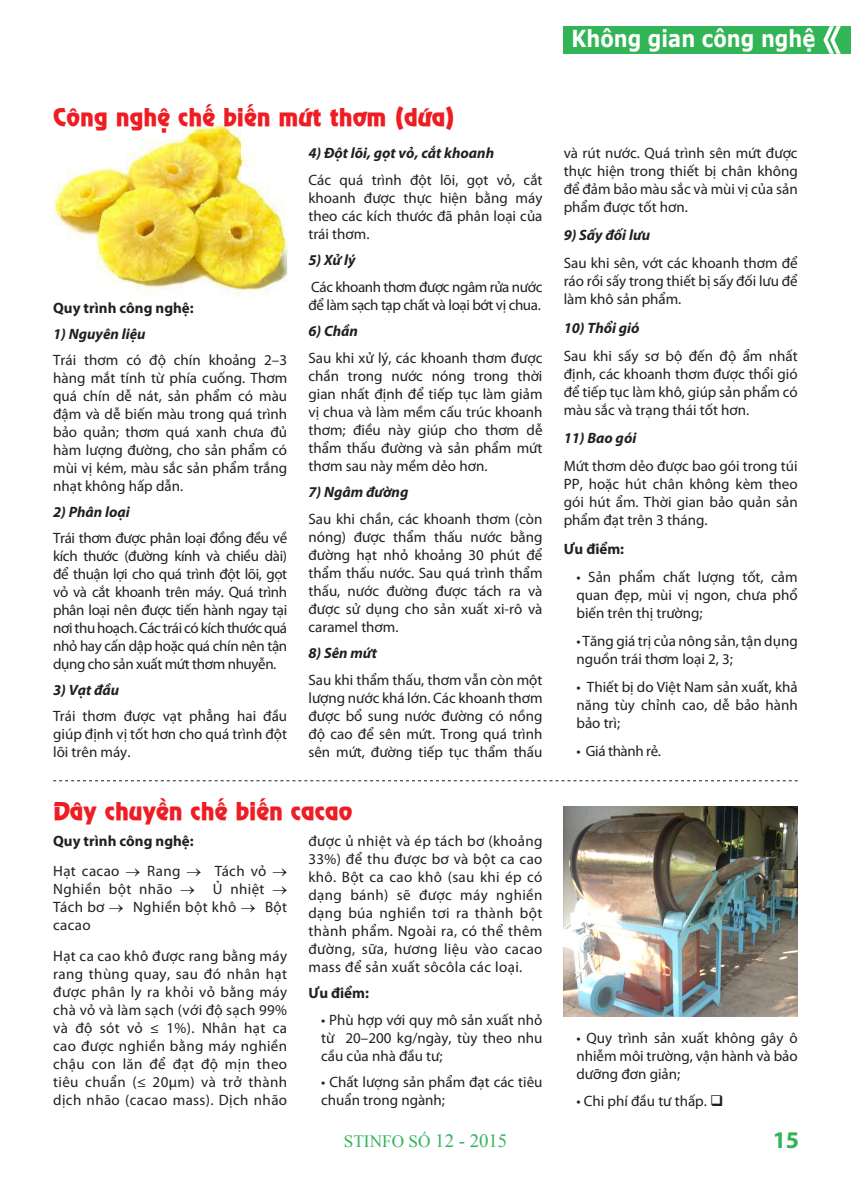
<style>
.page{position:relative;width:851px;height:1191px;background:#fff}
.page>*{position:absolute;margin:0;border:0;box-sizing:border-box;transform-origin:0 0}
.t1{font:24px "UVN Nguyen Du";color:#ee1d23}
.t2{font:700 24px "Myriad Pro";color:#32b457}
.t3{font:700 23.4px "Verdana";color:#fff;scale:.83 1}
.t4{font:17.25px "Times New Roman";color:#32b457}
.t5{font:15px/18px "Myriad Pro";color:#231f20;text-align:justify}
.t6{font:italic 700 15px "Myriad Pro";color:#231f20}
.t7{font:15px/18px "Myriad Pro";letter-spacing:-.025em;color:#231f20}
.t8{font:700 15px "Myriad Pro";color:#231f20}
.s1{font-size:18.75px}
</style>
<div class="page">
<div style="left:563px;top:26px;width:287px;height:28px;background:#32b457"></div>
<svg style="left:823px;top:26px;width:17px;height:28px"></svg>
<img style="left:53px;top:124px;width:234px;height:173px">
<img style="left:563px;top:806px;width:234px;height:210px">
<svg style="left:53px;top:780px;width:744px;height:1px"></svg>
<p class="t1" style="left:53px;top:99px;width:403px">Công nghệ chế biến mứt thơm (dứa)</p>
<p class="t6" style="left:308px;top:143px;width:187px">4) Đột lõi, gọt vỏ, cắt khoanh</p>
<p class="t5" style="left:308px;top:170px;width:235px">Các quá trình đột lõi, gọt vỏ, cắt khoanh được thực hiện bằng máy theo các kích thước đã phân loại của trái thơm.</p>
<p class="t6" style="left:308px;top:250px;width:49px">5) Xử lý</p>
<p class="t7" style="left:308px;top:277px;width:235px">Các khoanh thơm được ngâm rửa nước để làm sạch tạp chất và loại bớt vị chua.</p>
<p class="t6" style="left:308px;top:321px;width:51px">6) Chần</p>
<p class="t5" style="left:308px;top:348px;width:235px">Sau khi xử lý, các khoanh thơm được chần trong nước nóng trong thời gian nhất định để tiếp tục làm giảm vị chua và làm mềm cấu trúc khoanh thơm; điều này giúp cho thơm dễ thẩm thấu đường và sản phẩm mứt thơm sau này mềm dẻo hơn.</p>
<p class="t6" style="left:308px;top:482px;width:101px">7) Ngâm đường</p>
<p class="t5" style="left:308px;top:509px;width:235px">Sau khi chần, các khoanh thơm (còn nóng) được thẩm thấu nước bằng đường hạt nhỏ khoảng 30 phút để thẩm thấu nước. Sau quá trình thẩm thấu, nước đường được tách ra và được sử dụng cho sản xuất xi-rô và caramel thơm.</p>
<p class="t6" style="left:308px;top:643px;width:70px">8) Sên mứt</p>
<p class="t5" style="left:308px;top:670px;width:235px">Sau khi thẩm thấu, thơm vẫn còn một lượng nước khá lớn. Các khoanh thơm được bổ sung nước đường có nồng độ cao để sên mứt. Trong quá trình sên mứt, đường tiếp tục thẩm thấu</p>
<p class="t1" style="left:53px;top:793px;width:301px">Dây chuyền chế biến cacao</p>
<p class="t8" style="left:53px;top:298px;width:142px">Quy trình công nghệ:</p>
<p class="t6" style="left:53px;top:324px;width:94px">1) Nguyên liệu</p>
<p class="t5" style="left:53px;top:350px;width:235px">Trái thơm có độ chín khoảng 2–3 hàng mắt tính từ phía cuống. Thơm quá chín dễ nát, sản phẩm có màu đậm và dễ biến màu trong quá trình bảo quản; thơm quá xanh chưa đủ hàm lượng đường, cho sản phẩm có mùi vị kém, màu sắc sản phẩm trắng nhạt không hấp dẫn.</p>
<p class="t6" style="left:53px;top:502px;width:78px">2) Phân loại</p>
<p class="t5" style="left:53px;top:529px;width:235px">Trái thơm được phân loại đồng đều về kích thước (đường kính và chiều dài) để thuận lợi cho quá trình đột lõi, gọt vỏ và cắt khoanh trên máy. Quá trình phân loại nên được tiến hành ngay tại nơi thu hoạch. Các trái có kích thước quá nhỏ hay cấn dập hoặc quá chín nên tận dụng cho sản xuất mứt thơm nhuyễn.</p>
<p class="t6" style="left:53px;top:680px;width:68px">3) Vạt đầu</p>
<p class="t5" style="left:53px;top:707px;width:235px">Trái thơm được vạt phẳng hai đầu giúp định vị tốt hơn cho quá trình đột lõi trên máy.</p>
<p class="t8" style="left:53px;top:831px;width:142px">Quy trình công nghệ:</p>
<p class="t5" style="left:53px;top:862px;width:235px">Hạt cacao → Rang → Tách vỏ → Nghiền bột nhão → Ủ nhiệt → Tách bơ → Nghiền bột khô → Bột cacao</p>
<p class="t5" style="left:53px;top:947px;width:235px">Hạt ca cao khô được rang bằng máy rang thùng quay, sau đó nhân hạt được phân ly ra khỏi vỏ bằng máy chà vỏ và làm sạch (với độ sạch 99% và độ sót vỏ ≤ 1%). Nhân hạt ca cao được nghiền bằng máy nghiền chậu con lăn để đạt độ mịn theo tiêu chuẩn (≤ 20µm) và trở thành dịch nhão (cacao mass). Dịch nhão</p>
<p class="t5" style="left:308px;top:831px;width:235px">được ủ nhiệt và ép tách bơ (khoảng 33%) để thu được bơ và bột ca cao khô. Bột ca cao khô (sau khi ép có dạng bánh) sẽ được máy nghiền dạng búa nghiền tơi ra thành bột thành phẩm. Ngoài ra, có thể thêm đường, sữa, hương liệu vào cacao mass để sản xuất sôcôla các loại.</p>
<p class="t8" style="left:308px;top:983px;width:62px">Ưu điểm:</p>
<p class="t5" style="left:321px;top:1010px;width:223px">• Phù hợp với quy mô sản xuất nhỏ từ 20–200 kg/ngày, tùy theo nhu cầu của nhà đầu tư;</p>
<p class="t5" style="left:321px;top:1073px;width:223px">• Chất lượng sản phẩm đạt các tiêu chuẩn trong ngành;</p>
<p class="t4" style="left:344px;top:1130px;width:165px">STINFO SỐ <span class="s1">12 - 2015</span></p>
<h2 class="t3" style="left:571px;top:24px;width:295px">Không gian công nghệ</h2>
<p class="t5" style="left:563px;top:144px;width:235px">và rút nước. Quá trình sên mứt được thực hiện trong thiết bị chân không để đảm bảo màu sắc và mùi vị của sản phẩm được tốt hơn.</p>
<p class="t6" style="left:563px;top:225px;width:88px">9) Sấy đối lưu</p>
<p class="t5" style="left:563px;top:254px;width:235px">Sau khi sên, vớt các khoanh thơm để ráo rồi sấy trong thiết bị sấy đối lưu để làm khô sản phẩm.</p>
<p class="t6" style="left:563px;top:318px;width:77px">10) Thổi gió</p>
<p class="t5" style="left:563px;top:346px;width:235px">Sau khi sấy sơ bộ đến độ ẩm nhất định, các khoanh thơm được thổi gió để tiếp tục làm khô, giúp sản phẩm có màu sắc và trạng thái tốt hơn.</p>
<p class="t6" style="left:563px;top:428px;width:74px">11) Bao gói</p>
<p class="t5" style="left:563px;top:457px;width:235px">Mứt thơm dẻo được bao gói trong túi PP, hoặc hút chân không kèm theo gói hút ẩm. Thời gian bảo quản sản phẩm đạt trên 3 tháng.</p>
<p class="t8" style="left:563px;top:539px;width:62px">Ưu điểm:</p>
<p class="t5" style="left:576px;top:567px;width:223px">• Sản phẩm chất lượng tốt, cảm quan đẹp, mùi vị ngon, chưa phổ biến trên thị trường;</p>
<p class="t5" style="left:576px;top:632px;width:223px">• Tăng giá trị của nông sản, tận dụng nguồn trái thơm loại 2, 3;</p>
<p class="t5" style="left:576px;top:678px;width:223px">• Thiết bị do Việt Nam sản xuất, khả năng tùy chỉnh cao, dễ bảo hành bảo trì;</p>
<p class="t7" style="left:576px;top:742px;width:86px">• Giá thành rẻ.</p>
<p class="t5" style="left:576px;top:1028px;width:223px">• Quy trình sản xuất không gây ô nhiễm môi trường, vận hành và bảo dưỡng đơn giản;</p>
<p class="t5" style="left:576px;top:1091px;width:148px">• Chi phí đầu tư thấp. ❑</p>
<p class="t2" style="left:772px;top:1124px;width:28px">15</p>
</div>
